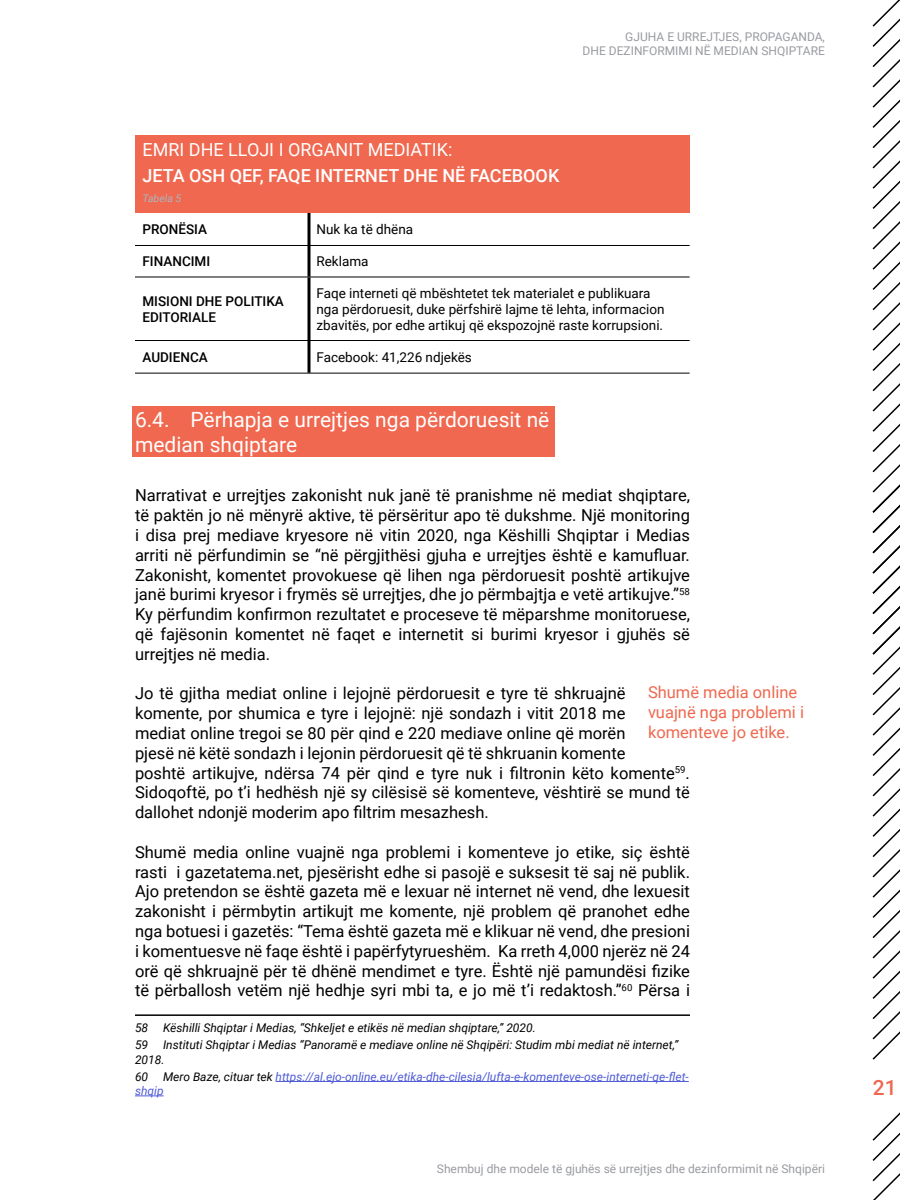
<style>
.page{position:relative;width:900px;height:1200px;background:#fff}
.page>*{position:absolute;margin:0;border:0;box-sizing:border-box;transform-origin:0 0}
.Subtitle_1_1{font:21px/25.2px "Roboto";color:#fff}
.t1{font:500 21px "Roboto";color:#ef684f}
.Table_header{font:500 18px "Roboto";color:#fff}
.Table_header-2{font:18px "Roboto";color:#fff}
.Body{font:16.5px/19.8px "Roboto";color:#000;text-align:justify}
.Body_color{font:16.5px/19.8px "Roboto";color:#ef684f}
.Table_body{font:13.5px/16.2px "Roboto";color:#000}
.Table_body-2{font:500 13.5px/16.2px "Roboto";color:#000}
.Footnote{font:italic 12px/14.4px "Roboto";color:#000}
.t2{font:12px/14.4px "Roboto";color:#999ba1;text-align:right}
.Footnote-2{font:italic 12px/14.4px "Roboto";color:#4f5cd6}
.Table_notes{font:italic 10.5px "Roboto";color:#afb4bd}
.s1{color:#000}
</style>
<div class="page">
<hr style="left:135px;top:1014px;width:555px;height:2px;background:#000">
<hr style="left:276px;top:1081px;width:413px;height:1px;background:#4f5cd6">
<svg style="left:135px;top:1096px;width:29px;height:1px"></svg>
<div style="left:132px;top:406px;width:423px;height:51px;background:#ef684f"></div>
<div style="left:135px;top:135px;width:555px;height:78px;background:#ef684f"></div>
<hr style="left:308px;top:213px;width:2px;height:32px;background:#000">
<hr style="left:308px;top:246px;width:2px;height:31px;background:#000">
<hr style="left:308px;top:277px;width:2px;height:63px;background:#000">
<hr style="left:308px;top:341px;width:2px;height:32px;background:#000">
<hr style="left:135px;top:245px;width:174px;height:1px;background:#000">
<hr style="left:309px;top:245px;width:381px;height:1px;background:#000">
<hr style="left:135px;top:277px;width:174px;height:1px;background:#000">
<hr style="left:309px;top:277px;width:381px;height:1px;background:#000">
<hr style="left:135px;top:340px;width:174px;height:1px;background:#000">
<hr style="left:309px;top:340px;width:381px;height:1px;background:#000">
<hr style="left:135px;top:373px;width:174px;height:1px;background:#000">
<hr style="left:309px;top:373px;width:381px;height:1px;background:#000">
<svg style="left:872px;top:0;width:28px;height:1200px"></svg>
<p class="t2" style="left:583px;top:29px;width:244px">GJUHA E URREJTJES, PROPAGANDA,<br>DHE DEZINFORMIMI NË MEDIAN SHQIPTARE</p>
<p class="Table_header-2" style="left:142px;top:137px;width:311px">EMRI DHE LLOJI I ORGANIT MEDIATIK:</p>
<p class="Table_header" style="left:142px;top:162px;width:418px">JETA OSH QEF, FAQE INTERNET DHE NË FACEBOOK</p>
<p class="Table_notes" style="left:142px;top:191px;width:40px">Tabela 5</p>
<p class="Table_body-2" style="left:142px;top:221px;width:66px">PRONËSIA</p>
<p class="Table_body" style="left:316px;top:221px;width:98px">Nuk ka të dhëna</p>
<p class="Table_body-2" style="left:142px;top:253px;width:69px">FINANCIMI</p>
<p class="Table_body" style="left:316px;top:253px;width:54px">Reklama</p>
<p class="Table_body-2" style="left:142px;top:292px;width:143px">MISIONI DHE POLITIKA<br>EDITORIALE</p>
<p class="Table_body" style="left:316px;top:284px;width:350px">Faqe interneti që mbështetet tek materialet e publikuara nga përdoruesit, duke përfshirë lajme të lehta, informacion zbavitës, por edhe artikuj që ekspozojnë raste korrupsioni.</p>
<p class="Table_body-2" style="left:142px;top:348px;width:67px">AUDIENCA</p>
<p class="Table_body" style="left:316px;top:348px;width:157px">Facebook: 41,226 ndjekës</p>
<p class="Subtitle_1_1" style="left:135px;top:406px;width:416px">6.4. Përhapja e urrejtjes nga përdoruesit në median shqiptare</p>
<p class="Body" style="left:135px;top:485px;width:557px">Narrativat e urrejtjes zakonisht nuk janë të pranishme në mediat shqiptare, të paktën jo në mënyrë aktive, të përsëritur apo të dukshme. Një monitoring i disa prej mediave kryesore në vitin 2020, nga Këshilli Shqiptar i Medias arriti në përfundimin se “në përgjithësi gjuha e urrejtjes është e kamufluar.<br>Zakonisht, komentet provokuese që lihen nga përdoruesit poshtë artikujve janë burimi kryesor i frymës së urrejtjes, dhe jo përmbajtja e vetë artikujve.”<sup>58<br></sup>Ky përfundim konfirmon rezultatet e proceseve të mëparshme monitoruese, që fajësonin komentet në faqet e internetit si burimi kryesor i gjuhës së urrejtjes në media.</p>
<p class="Body" style="left:135px;top:683px;width:557px;text-align:left">Jo të gjitha mediat online i lejojnë përdoruesit e tyre të shkruajnë komente, por shumica e tyre i lejojnë: një sondazh i vitit 2018 me<br>mediat online tregoi se 80 për qind e 220 mediave online që morën<br>pjesë në këtë sondazh i lejonin përdoruesit që të shkruanin komente<br>poshtë artikujve, ndërsa 74 për qind e tyre nuk i filtronin këto komente<sup>59</sup>.<br>Sidoqoftë, po t’i hedhësh një sy cilësisë së komenteve, vështirë se mund të dallohet ndonjë moderim apo filtrim mesazhesh.</p>
<p class="Body" style="left:135px;top:841px;width:557px">Shumë media online vuajnë nga problemi i komenteve jo etike, siç është rasti i gazetatema.net, pjesërisht edhe si pasojë e suksesit të saj në publik.<br>Ajo pretendon se është gazeta më e lexuar në internet në vend, dhe lexuesit zakonisht i përmbytin artikujt me komente, një problem që pranohet edhe nga botuesi i gazetës: “Tema është gazeta më e klikuar në vend, dhe presioni i komentuesve në faqe është i papërfytyrueshëm. Ka rreth 4,000 njerëz në 24 orë që shkruajnë për të dhënë mendimet e tyre. Është një pamundësi fizike të përballosh vetëm një hedhje syri mbi ta, e jo më t’i redaktosh.”<sup>60</sup> Përsa i</p>
<p class="Footnote" style="left:135px;top:1020px;width:402px">58 Këshilli Shqiptar i Medias, “Shkeljet e etikës në median shqiptare,” 2020.</p>
<p class="Footnote" style="left:135px;top:1037px;width:545px">59 Instituti Shqiptar i Medias “Panoramë e mediave online në Shqipëri: Studim mbi mediat në internet,”<br>2018.</p>
<p class="Footnote-2" style="left:135px;top:1069px;width:555px"><span class="s1">60 Mero Baze, cituar tek</span> https://al.ejo-online.eu/etika-dhe-cilesia/lufta-e-komenteve-ose-interneti-qe-flet&shy;shqip</p>
<p class="Body_color" style="left:648px;top:682px;width:158px">Shumë media online vuajnë nga problemi i komenteve jo etike.</p>
<p class="t2" style="left:437px;top:1161px;width:390px">Shembuj dhe modele të gjuhës së urrejtjes dhe dezinformimit në Shqipëri</p>
<p class="t1" style="left:873px;top:1073px;width:25px">21</p>
</div>
